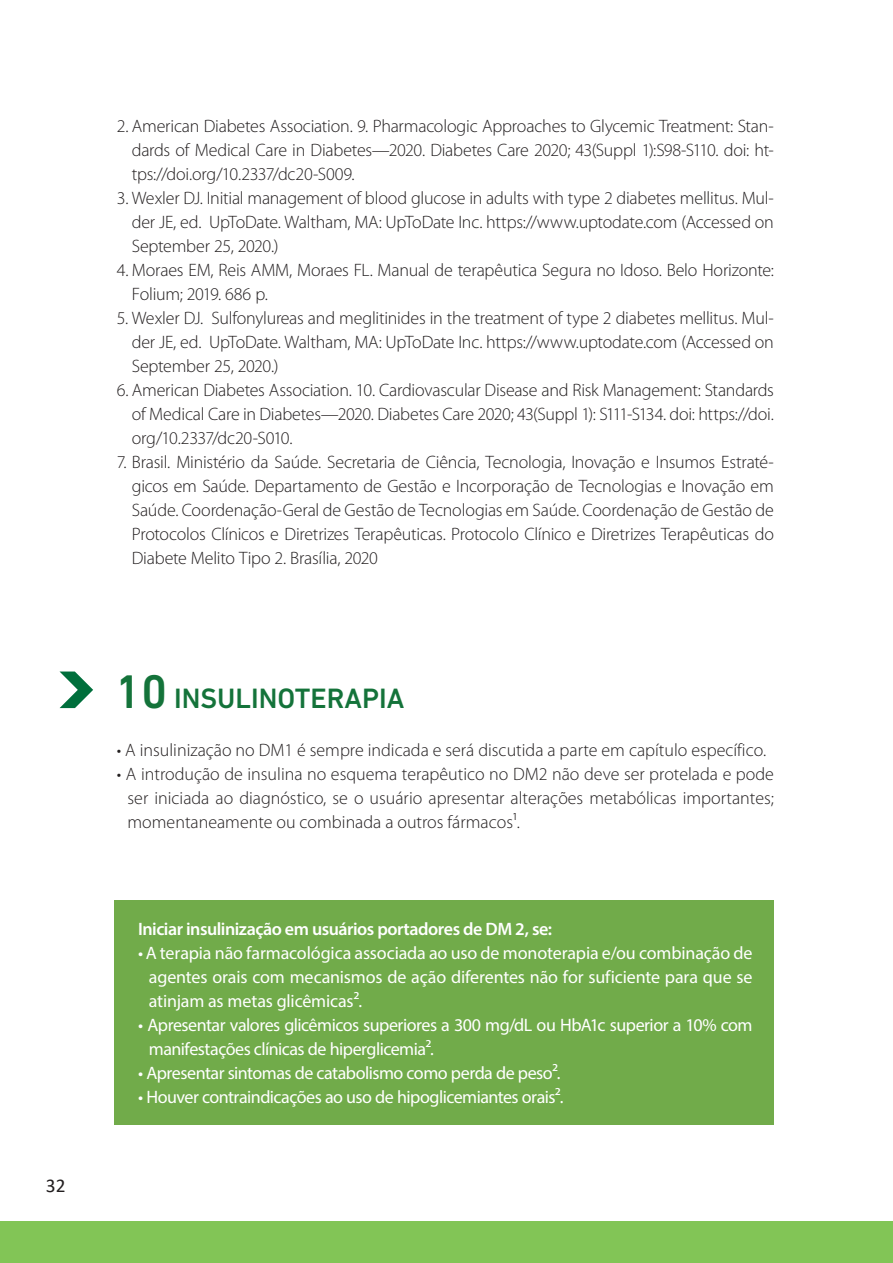
<style>
.page{position:relative;width:893px;height:1263px;background:#fff}
.page>*{position:absolute;margin:0;border:0;box-sizing:border-box;transform-origin:0 0}
.t1{font:500 28.5px "DIN Next LT Pro";color:#14733a}
.t2{font:19.5px "Calibri";color:#231f20}
.t3{font:300 18px/24px "Myriad Pro";letter-spacing:-.01em;color:#231f20;text-align:justify}
.t4{font:18px/24px "Myriad Pro";letter-spacing:-.025em;color:#fff;text-align:justify}
.t5{font:600 18px "Myriad Pro";letter-spacing:-.025em;color:#fff}
.s1{font-size:48px}
</style>
<div class="page">
<div style="left:0;top:1222px;width:893px;height:41px;background:#82c556"></div>
<svg style="left:60px;top:671px;width:33px;height:37px"></svg>
<div style="left:115px;top:900px;width:659px;height:224px;background:#71ab4a"></div>
<p class="t2" style="left:46px;top:1172px;width:21px">32</p>
<p class="t3" style="left:132px;top:114px;width:644px;text-indent:-15px">2. American Diabetes Association. 9. Pharmacologic Approaches to Glycemic Treatment: Stan&shy;dards of Medical Care in Diabetes—2020. Diabetes Care 2020; 43(Suppl 1):S98-S110. doi: ht&shy;tps://doi.org/10.2337/dc20-S009.</p>
<p class="t3" style="left:132px;top:186px;width:644px;text-indent:-15px">3. Wexler DJ. Initial management of blood glucose in adults with type 2 diabetes mellitus. Mul&shy;der JE, ed. UpToDate. Waltham, MA: UpToDate Inc. https://www.uptodate.com (Accessed on September 25, 2020.)</p>
<p class="t3" style="left:132px;top:258px;width:644px;text-indent:-15px">4. Moraes EM, Reis AMM, Moraes FL. Manual de terapêutica Segura no Idoso. Belo Horizonte:<br>Folium; 2019. 686 p.</p>
<p class="t3" style="left:132px;top:306px;width:644px;text-indent:-15px">5. Wexler DJ. Sulfonylureas and meglitinides in the treatment of type 2 diabetes mellitus. Mul&shy;der JE, ed. UpToDate. Waltham, MA: UpToDate Inc. https://www.uptodate.com (Accessed on September 25, 2020.)</p>
<p class="t3" style="left:132px;top:378px;width:644px;text-indent:-15px">6. American Diabetes Association. 10. Cardiovascular Disease and Risk Management: Standards of Medical Care in Diabetes—2020. Diabetes Care 2020; 43(Suppl 1): S111-S134. doi: https://doi. org/10.2337/dc20-S010.</p>
<p class="t3" style="left:132px;top:450px;width:644px;text-indent:-15px">7. Brasil. Ministério da Saúde. Secretaria de Ciência, Tecnologia, Inovação e Insumos Estraté&shy;gicos em Saúde. Departamento de Gestão e Incorporação de Tecnologias e Inovação em Saúde. Coordenação-Geral de Gestão de Tecnologias em Saúde. Coordenação de Gestão de Protocolos Clínicos e Diretrizes Terapêuticas. Protocolo Clínico e Diretrizes Terapêuticas do Diabete Melito Tipo 2. Brasília, 2020</p>
<h1 class="t1" style="left:115px;top:682px;width:291px"><span class="s1">10</span> INSULINOTERAPIA</h1>
<p class="t3" style="left:117px;top:738px;width:651px">• A insulinização no DM1 é sempre indicada e será discutida a parte em capítulo específico.</p>
<p class="t3" style="left:128px;top:762px;width:648px;text-indent:-11px">• A introdução de insulina no esquema terapêutico no DM2 não deve ser protelada e pode ser iniciada ao diagnóstico, se o usuário apresentar alterações metabólicas importantes; momentaneamente ou combinada a outros fármacos¹.</p>
<p class="t5" style="left:138px;top:917px;width:415px">Iniciar insulinização em usuários portadores de DM 2, se:</p>
<p class="t4" style="left:149px;top:940px;width:605px;text-indent:-11px">• A terapia não farmacológica associada ao uso de monoterapia e/ou combinação de agentes orais com mecanismos de ação diferentes não for suficiente para que se atinjam as metas glicêmicas².</p>
<p class="t4" style="left:149px;top:1012px;width:605px;text-indent:-11px">• Apresentar valores glicêmicos superiores a 300 mg/dL ou HbA1c superior a 10% com manifestações clínicas de hiperglicemia².</p>
<p class="t4" style="left:138px;top:1060px;width:424px">• Apresentar sintomas de catabolismo como perda de peso².</p>
<p class="t4" style="left:138px;top:1084px;width:427px">• Houver contraindicações ao uso de hipoglicemiantes orais².</p>
</div>
